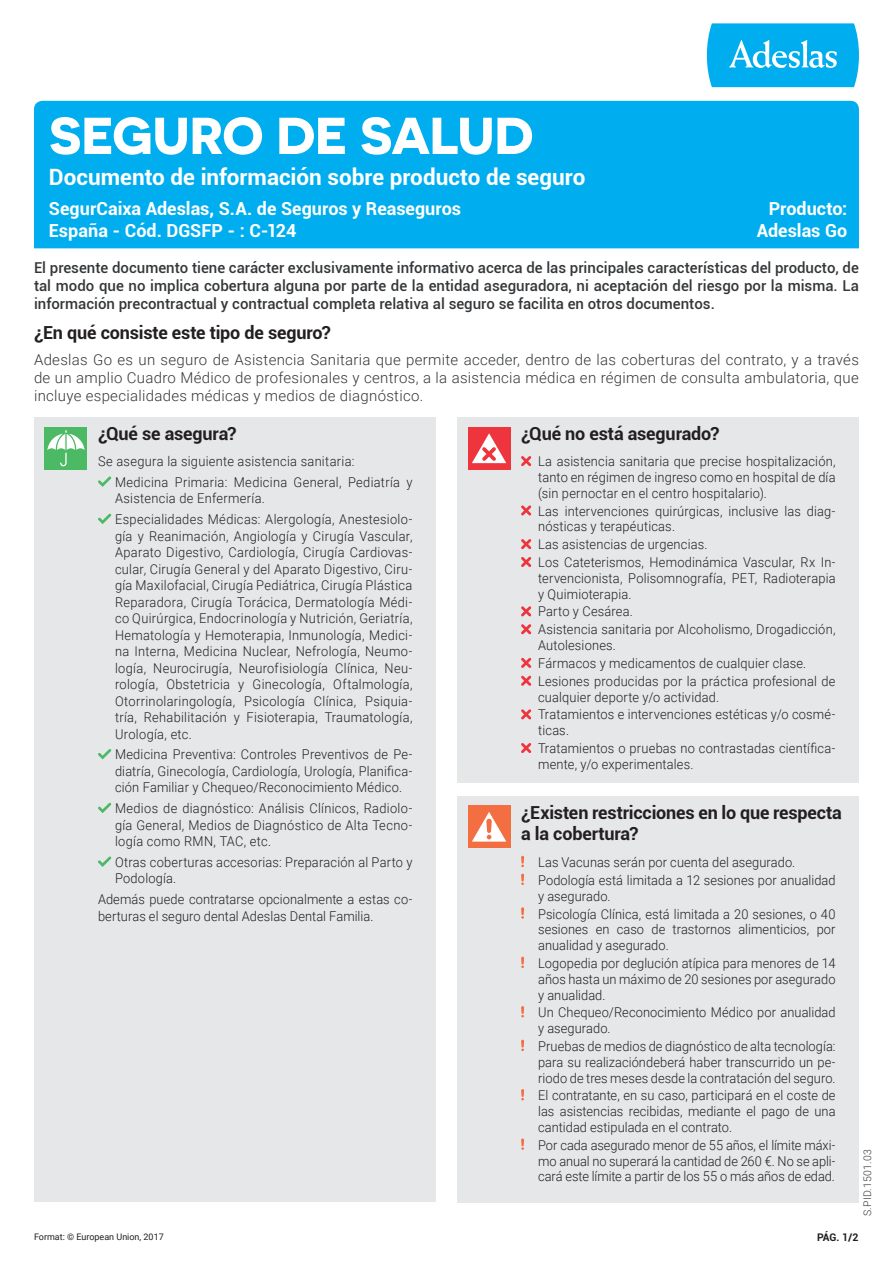
<style>
.page{position:relative;width:893px;height:1263px;background:#fff}
.page>*{position:absolute;margin:0;border:0;box-sizing:border-box;transform-origin:0 0}
.t1{font:700 51.75px "Novecentosanswide";letter-spacing:-.01em;color:#fff}
.t2{font:700 22.5px "Roboto";color:#fff}
.t3{font:700 18px/21.6px "Roboto";letter-spacing:-.01em;color:#231f20}
.t4{font:700 18px/21.6px "Roboto";color:#fff}
.t5{font:500 15px/18px "Roboto";color:#343739;text-align:justify}
.t6{font:300 15px/18px "Roboto";letter-spacing:.02em;color:#343739;text-align:justify}
.t7{font:300 13.5px/16.5px "Roboto";letter-spacing:.015em;color:#231f20;scale:.95 1}
.t8{font:300 10.5px "Roboto";letter-spacing:.02em;color:#343739}
.t9{font:700 10.5px "Roboto";color:#231f20}
.t10{font:9px "Roboto";color:#231f20}
</style>
<div class="page">
<svg style="left:707px;top:23px;width:152px;height:64px;background:#1fb7f0"></svg>
<div style="left:34px;top:101px;width:825px;height:147px;background:#00aeef"></div>
<div style="left:34px;top:417px;width:402px;height:785px;background:#e6e7e9"></div>
<div style="left:457px;top:417px;width:402px;height:365px;background:#e6e7e9"></div>
<svg style="left:98px;top:476px;width:13px;height:11px"></svg>
<svg style="left:98px;top:514px;width:13px;height:10px"></svg>
<svg style="left:98px;top:749px;width:13px;height:10px"></svg>
<svg style="left:98px;top:803px;width:13px;height:10px"></svg>
<svg style="left:98px;top:856px;width:13px;height:11px"></svg>
<svg style="left:521px;top:456px;width:10px;height:10px"></svg>
<svg style="left:521px;top:505px;width:10px;height:11px"></svg>
<svg style="left:521px;top:539px;width:10px;height:10px"></svg>
<svg style="left:521px;top:557px;width:10px;height:10px"></svg>
<svg style="left:521px;top:606px;width:10px;height:10px"></svg>
<svg style="left:521px;top:624px;width:10px;height:10px"></svg>
<svg style="left:521px;top:658px;width:10px;height:10px"></svg>
<svg style="left:521px;top:676px;width:10px;height:10px"></svg>
<svg style="left:521px;top:709px;width:10px;height:10px"></svg>
<svg style="left:521px;top:743px;width:10px;height:10px"></svg>
<div style="left:45px;top:427px;width:42px;height:43px;background:#4cb964"></div>
<svg style="left:47px;top:430px;width:38px;height:36px"></svg>
<div style="left:468px;top:427px;width:42px;height:43px;background:#ee353e"></div>
<svg style="left:472px;top:433px;width:34px;height:30px"></svg>
<div style="left:457px;top:796px;width:402px;height:406px;background:#e6e7e9"></div>
<svg style="left:521px;top:856px;width:3px;height:11px"></svg>
<svg style="left:521px;top:874px;width:3px;height:11px"></svg>
<svg style="left:521px;top:907px;width:3px;height:12px"></svg>
<svg style="left:521px;top:957px;width:3px;height:11px"></svg>
<svg style="left:521px;top:1006px;width:3px;height:11px"></svg>
<svg style="left:521px;top:1040px;width:3px;height:11px"></svg>
<svg style="left:521px;top:1089px;width:3px;height:11px"></svg>
<svg style="left:521px;top:1138px;width:3px;height:12px"></svg>
<div style="left:468px;top:805px;width:42px;height:43px;background:#f36e41"></div>
<svg style="left:472px;top:812px;width:34px;height:30px"></svg>
<h1 class="t1" style="left:49px;top:104px;width:486px">SEGURO DE SALUD</h1>
<h2 class="t2" style="left:49px;top:161px;width:538px">Documento de información sobre producto de seguro</h2>
<h3 class="t4" style="left:49px;top:197px;width:414px">SegurCaixa Adeslas, S.A. de Seguros y Reaseguros<br>España - Cód. DGSFP - : C-124</h3>
<p class="t5" style="left:34px;top:258px;width:826px">El presente documento tiene carácter exclusivamente informativo acerca de las principales características del producto, de tal modo que no implica cobertura alguna por parte de la entidad aseguradora, ni aceptación del riesgo por la misma. La información precontractual y contractual completa relativa al seguro se facilita en otros documentos.</p>
<h3 class="t4" style="left:757px;top:197px;width:92px;text-align:right">Producto:<br>Adeslas Go</h3>
<h3 class="t3" style="left:34px;top:321px;width:298px">¿En qué consiste este tipo de seguro?</h3>
<p class="t6" style="left:34px;top:350px;width:826px">Adeslas Go es un seguro de Asistencia Sanitaria que permite acceder, dentro de las coberturas del contrato, y a través de un amplio Cuadro Médico de profesionales y centros, a la asistencia médica en régimen de consulta ambulatoria, que incluye especialidades médicas y medios de diagnóstico.</p>
<h3 class="t3" style="left:98px;top:422px;width:140px">¿Qué se asegura?</h3>
<h3 class="t3" style="left:521px;top:422px;width:200px">¿Qué no está asegurado?</h3>
<p class="t7" style="left:115px;top:450px;width:315px;line-height:20.7px;text-indent:-17px">Se asegura la siguiente asistencia sanitaria:<br>Medicina Primaria: Medicina General, Pediatría y</p>
<p class="t7" style="left:115px;top:488px;width:315px;line-height:20.7px">Asistencia de Enfermería.<br>Especialidades Médicas: Alergología, Anestesiolo-</p>
<p class="t7" style="left:115px;top:527px;width:315px;text-align:justify">gía y Reanimación, Angiología y Cirugía Vascular, Aparato Digestivo, Cardiología, Cirugía Cardiovas&shy;cular, Cirugía General y del Aparato Digestivo, Ciru&shy;gía Maxilofacial, Cirugía Pediátrica, Cirugía Plástica Reparadora, Cirugía Torácica, Dermatología Médi&shy;co Quirúrgica, Endocrinología y Nutrición, Geriatría, Hematología y Hemoterapia, Inmunología, Medici&shy;na Interna, Medicina Nuclear, Nefrología, Neumo&shy;logía, Neurocirugía, Neurofisiología Clínica, Neu&shy;rología, Obstetricia y Ginecología, Oftalmología, Otorrinolaringología, Psicología Clínica, Psiquia&shy;tría, Rehabilitación y Fisioterapia, Traumatología, Urología, etc.</p>
<p class="t7" style="left:115px;top:746px;width:315px;text-align:justify">Medicina Preventiva: Controles Preventivos de Pe&shy;diatría, Ginecología, Cardiología, Urología, Planifica&shy;ción Familiar y Chequeo/Reconocimiento Médico.</p>
<p class="t7" style="left:115px;top:800px;width:315px;text-align:justify">Medios de diagnóstico: Análisis Clínicos, Radiolo&shy;gía General, Medios de Diagnóstico de Alta Tecno&shy;logía como RMN, TAC, etc.</p>
<p class="t7" style="left:115px;top:853px;width:315px">Otras coberturas accesorias: Preparación al Parto y<br>Podología.</p>
<p class="t7" style="left:98px;top:891px;width:332px">Además puede contratarse opcionalmente a estas co&shy;berturas el seguro dental Adeslas Dental Familia.</p>
<p class="t7" style="left:538px;top:453px;width:315px;line-height:15.8px;text-align:justify">La asistencia sanitaria que precise hospitalización, tanto en régimen de ingreso como en hospital de día (sin pernoctar en el centro hospitalario).</p>
<p class="t7" style="left:538px;top:502px;width:315px;line-height:15.8px">Las intervenciones quirúrgicas, inclusive las diag&shy;nósticas y terapéuticas.</p>
<p class="t7" style="left:538px;top:535px;width:315px;line-height:17.9px">Las asistencias de urgencias.<br>Los Cateterismos, Hemodinámica Vascular, Rx In-</p>
<p class="t7" style="left:538px;top:570px;width:315px;line-height:15.8px">tervencionista, Polisomnografía, PET, Radioterapia y Quimioterapia.</p>
<p class="t7" style="left:538px;top:602px;width:315px;line-height:17.9px">Parto y Cesárea.<br>Asistencia sanitaria por Alcoholismo, Drogadicción,</p>
<p class="t7" style="left:538px;top:636px;width:315px;line-height:17.9px">Autolesiones.<br>Fármacos y medicamentos de cualquier clase.<br>Lesiones producidas por la práctica profesional de</p>
<p class="t7" style="left:538px;top:687px;width:315px;line-height:17.9px">cualquier deporte y/o actividad.<br>Tratamientos e intervenciones estéticas y/o cosmé-</p>
<p class="t7" style="left:538px;top:721px;width:315px;line-height:17.9px">ticas.<br>Tratamientos o pruebas no contrastadas científica-</p>
<p class="t7" style="left:538px;top:755px;width:165px">mente, y/o experimentales.</p>
<h3 class="t3" style="left:521px;top:801px;width:322px">¿Existen restricciones en lo que respecta a la cobertura?</h3>
<p class="t7" style="left:538px;top:853px;width:315px;line-height:17.9px">Las Vacunas serán por cuenta del asegurado.<br>Podología está limitada a 12 sesiones por anualidad</p>
<p class="t7" style="left:538px;top:886px;width:315px;line-height:17.9px">y asegurado.<br>Psicología Clínica, está limitada a 20 sesiones, o 40</p>
<p class="t7" style="left:538px;top:921px;width:315px;line-height:15.8px">sesiones en caso de trastornos alimenticios, por anualidad y asegurado.</p>
<p class="t7" style="left:538px;top:955px;width:315px;line-height:15.8px;text-align:justify">Logopedia por deglución atípica para menores de 14 años hasta un máximo de 20 sesiones por asegurado y anualidad.</p>
<p class="t7" style="left:538px;top:1004px;width:315px;line-height:15.8px">Un Chequeo/Reconocimiento Médico por anualidad y asegurado.</p>
<p class="t7" style="left:538px;top:1038px;width:315px;line-height:15.8px;text-align:justify">Pruebas de medios de diagnóstico de alta tecnología: para su realizacióndeberá haber transcurrido un pe&shy;riodo de tres meses desde la contratación del seguro.</p>
<p class="t7" style="left:538px;top:1087px;width:315px;line-height:15.8px;text-align:justify">El contratante, en su caso, participará en el coste de las asistencias recibidas, mediante el pago de una cantidad estipulada en el contrato.</p>
<p class="t7" style="left:538px;top:1137px;width:315px;line-height:15.8px;text-align:justify">Por cada asegurado menor de 55 años, el límite máxi&shy;mo anual no superará la cantidad de 260 €. No se apli&shy;cará este límite a partir de los 55 o más años de edad.</p>
<p class="t8" style="left:860px;top:1216px;width:69px;rotate:-90deg">S.PID.1501.03</p>
<p class="t10" style="left:34px;top:1230px;width:131px">Format: © European Union, 2017</p>
<p class="t9" style="left:817px;top:1230px;width:43px">PÁG. 1/2</p>
</div>
